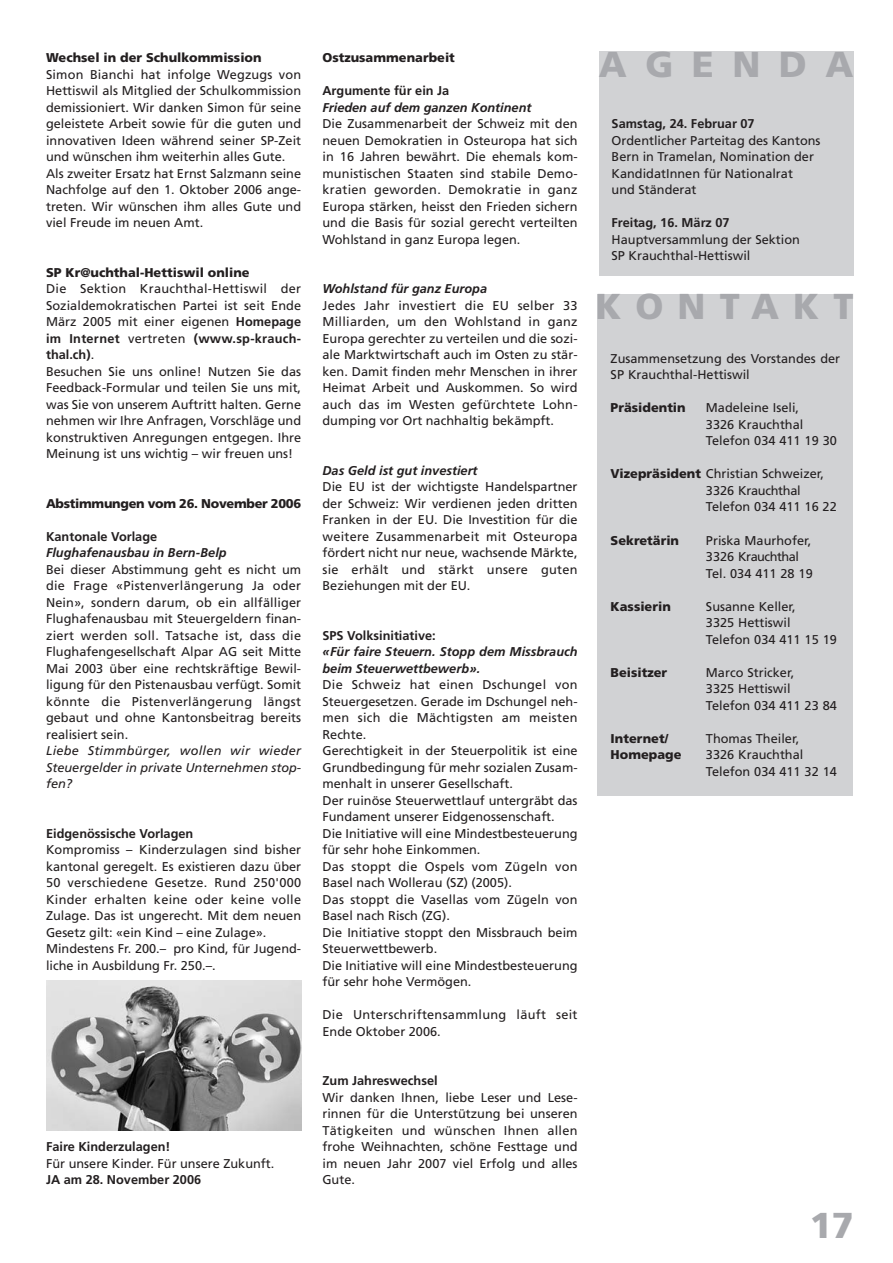
<style>
.page{position:relative;width:893px;height:1263px;background:#fff}
.page>*{position:absolute;margin:0;border:0;box-sizing:border-box;transform-origin:0 0}
.t1{font:900 36px "Frutiger";letter-spacing:.39em;color:#a8a9ad}
.t2{font:12.75px/16.5px "Frutiger";color:#231f20}
.t3{font:700 12.75px "Frutiger";color:#231f20}
.t4{font:italic 700 12.75px/16.5px "Frutiger";color:#231f20}
.t5{font:900 12.75px "Frutiger";color:#231f20}
.t6{font:italic 12.75px/16.5px "Frutiger";color:#231f20;text-align:justify}
.t7{font:12.75px/16.5px "Frutiger";letter-spacing:.02em;color:#231f20}
.t8{font:900 12.75px "Frutiger";letter-spacing:-.025em;color:#231f20}
.s1{font-weight:700}
.s2{font-weight:900}
</style>
<div class="page">
<img style="left:46px;top:980px;width:255px;height:150px">
<div style="left:599px;top:51px;width:254px;height:225px;background:#d1d2d4"></div>
<div style="left:598px;top:294px;width:255px;height:501px;background:#d1d2d4"></div>
<p class="t5" style="left:46px;top:52px;width:217px">Wechsel in der Schulkommission</p>
<p class="t2" style="left:46px;top:67px;width:257px">Simon Bianchi hat infolge Wegzugs von Hettiswil als Mitglied der Schulkommission demissioniert. Wir danken Simon für seine geleistete Arbeit sowie für die guten und innovativen Ideen während seiner SP-Zeit und wünschen ihm weiterhin alles Gute.<br>Als zweiter Ersatz hat Ernst Salzmann seine Nachfolge auf den 1. Oktober 2006 ange&shy;treten. Wir wünschen ihm alles Gute und viel Freude im neuen Amt.</p>
<p class="t5" style="left:46px;top:267px;width:205px">SP Kr@uchthal-Hettiswil online</p>
<p class="t2" style="left:46px;top:281px;width:257px">Die Sektion Krauchthal-Hettiswil der Sozialdemokratischen Partei ist seit Ende März 2005 mit einer eigenen <span class="s1">Homepage im Internet</span> vertreten <span class="s1">(www.sp-krauch&shy;thal.ch)</span>.<br>Besuchen Sie uns online! Nutzen Sie das Feedback-Formular und teilen Sie uns mit, was Sie von unserem Auftritt halten. Gerne nehmen wir Ihre Anfragen, Vorschläge und konstruktiven Anregungen entgegen. Ihre Meinung ist uns wichtig – wir freuen uns!</p>
<p class="t8" style="left:46px;top:498px;width:257px">Abstimmungen vom 26. November 2006</p>
<p class="t3" style="left:46px;top:531px;width:113px">Kantonale Vorlage</p>
<p class="t4" style="left:46px;top:545px;width:182px">Flughafenausbau in Bern-Belp</p>
<p class="t2" style="left:46px;top:562px;width:257px;text-align:justify">Bei dieser Abstimmung geht es nicht um die Frage «Pistenverlängerung Ja oder Nein», sondern darum, ob ein allfälliger Flughafenausbau mit Steuergeldern finan&shy;ziert werden soll. Tatsache ist, dass die Flughafengesellschaft Alpar AG seit Mitte Mai 2003 über eine rechtskräftige Bewil&shy;ligung für den Pistenausbau verfügt. Somit könnte die Pistenverlängerung längst gebaut und ohne Kantonsbeitrag bereits realisiert sein.</p>
<p class="t6" style="left:46px;top:743px;width:257px">Liebe Stimmbürger, wollen wir wieder Steuergelder in private Unternehmen stop&shy;fen?</p>
<p class="t3" style="left:46px;top:828px;width:149px">Eidgenössische Vorlagen</p>
<p class="t2" style="left:46px;top:842px;width:257px">Kompromiss – Kinderzulagen sind bisher kantonal geregelt. Es existieren dazu über 50 verschiedene Gesetze. Rund 250'000<br>Kinder erhalten keine oder keine volle Zulage. Das ist ungerecht. Mit dem neuen Gesetz gilt: «ein Kind – eine Zulage».<br>Mindestens Fr. 200.– pro Kind, für Jugend&shy;liche in Ausbildung Fr. 250.–.</p>
<p class="t3" style="left:46px;top:1141px;width:126px">Faire Kinderzulagen!</p>
<p class="t2" style="left:46px;top:1156px;width:230px">Für unsere Kinder. Für unsere Zukunft.</p>
<p class="t3" style="left:46px;top:1174px;width:157px">JA am 28. November 2006</p>
<p class="t5" style="left:322px;top:52px;width:134px">Ostzusammenarbeit</p>
<p class="t3" style="left:322px;top:85px;width:128px">Argumente für ein Ja</p>
<p class="t4" style="left:322px;top:100px;width:210px">Frieden auf dem ganzen Kontinent</p>
<p class="t2" style="left:322px;top:116px;width:257px;text-align:justify">Die Zusammenarbeit der Schweiz mit den neuen Demokratien in Osteuropa hat sich in 16 Jahren bewährt. Die ehemals kom&shy;munistischen Staaten sind stabile Demo&shy;kratien geworden. Demokratie in ganz Europa stärken, heisst den Frieden sichern und die Basis für sozial gerecht verteilten Wohlstand in ganz Europa legen.</p>
<p class="t4" style="left:322px;top:281px;width:166px">Wohlstand für ganz Europa</p>
<p class="t2" style="left:322px;top:298px;width:257px;text-align:justify">Jedes Jahr investiert die EU selber 33<br>Milliarden, um den Wohlstand in ganz Europa gerechter zu verteilen und die sozi&shy;ale Marktwirtschaft auch im Osten zu stär&shy;ken. Damit finden mehr Menschen in ihrer Heimat Arbeit und Auskommen. So wird auch das im Westen gefürchtete Lohn&shy;dumping vor Ort nachhaltig bekämpft.</p>
<p class="t4" style="left:322px;top:463px;width:157px">Das Geld ist gut investiert</p>
<p class="t2" style="left:322px;top:479px;width:257px;text-align:justify">Die EU ist der wichtigste Handelspartner der Schweiz: Wir verdienen jeden dritten Franken in der EU. Die Investition für die weitere Zusammenarbeit mit Osteuropa fördert nicht nur neue, wachsende Märkte, sie erhält und stärkt unsere guten Beziehungen mit der EU.</p>
<p class="t3" style="left:322px;top:630px;width:115px">SPS Volksinitiative:</p>
<p class="t4" style="left:322px;top:644px;width:257px">«Für faire Steuern. Stopp dem Missbrauch beim Steuerwettbewerb».</p>
<p class="t2" style="left:322px;top:677px;width:257px">Die Schweiz hat einen Dschungel von Steuergesetzen. Gerade im Dschungel neh&shy;men sich die Mächtigsten am meisten Rechte.<br>Gerechtigkeit in der Steuerpolitik ist eine Grundbedingung für mehr sozialen Zusam&shy;menhalt in unserer Gesellschaft.<br>Der ruinöse Steuerwettlauf untergräbt das Fundament unserer Eidgenossenschaft.<br>Die Initiative will eine Mindestbesteuerung für sehr hohe Einkommen.<br>Das stoppt die Ospels vom Zügeln von Basel nach Wollerau (SZ) (2005).<br>Das stoppt die Vasellas vom Zügeln von Basel nach Risch (ZG).<br>Die Initiative stoppt den Missbrauch beim Steuerwettbewerb.<br>Die Initiative will eine Mindestbesteuerung für sehr hohe Vermögen.</p>
<p class="t7" style="left:322px;top:1007px;width:257px">Die Unterschriftensammlung läuft seit<br>Ende Oktober 2006.</p>
<p class="t3" style="left:322px;top:1075px;width:117px">Zum Jahreswechsel</p>
<p class="t2" style="left:322px;top:1090px;width:257px;text-align:justify">Wir danken Ihnen, liebe Leser und Lese&shy;rinnen für die Unterstützung bei unseren Tätigkeiten und wünschen Ihnen allen frohe Weihnachten, schöne Festtage und im neuen Jahr 2007 viel Erfolg und alles Gute.</p>
<h1 class="t1" style="left:599px;top:50px;width:256px">AGENDA</h1>
<p class="t3" style="left:612px;top:118px;width:145px">Samstag, 24. Februar 07</p>
<p class="t2" style="left:612px;top:133px;width:210px">Ordentlicher Parteitag des Kantons<br>Bern in Tramelan, Nomination der<br>KandidatInnen für Nationalrat<br>und Ständerat</p>
<p class="t3" style="left:612px;top:217px;width:120px">Freitag, 16. März 07</p>
<p class="t2" style="left:612px;top:232px;width:190px">Hauptversammlung der Sektion<br>SP Krauchthal-Hettiswil</p>
<h1 class="t1" style="left:595px;top:292px;width:259px">KONTAKT</h1>
<p class="t2" style="left:611px;top:351px;width:231px">Zusammensetzung des Vorstandes der<br>SP Krauchthal-Hettiswil</p>
<p class="t5" style="left:611px;top:403px;width:77px">Präsidentin</p>
<p class="t2" style="left:706px;top:401px;width:132px">Madeleine Iseli,<br>3326 Krauchthal<br>Telefon 034 411 19 30</p>
<p class="t2" style="left:706px;top:467px;width:132px;text-indent:-95px"><span class="s2">Vizepräsident</span> Christian Schweizer,<br>3326 Krauchthal<br>Telefon 034 411 16 22</p>
<p class="t5" style="left:611px;top:535px;width:70px">Sekretärin</p>
<p class="t2" style="left:706px;top:533px;width:108px">Priska Maurhofer,<br>3326 Krauchthal<br>Tel. 034 411 28 19</p>
<p class="t5" style="left:611px;top:601px;width:62px">Kassierin</p>
<p class="t2" style="left:706px;top:599px;width:132px">Susanne Keller,<br>3325 Hettiswil<br>Telefon 034 411 15 19</p>
<p class="t5" style="left:611px;top:667px;width:58px">Beisitzer</p>
<p class="t2" style="left:706px;top:665px;width:132px">Marco Stricker,<br>3325 Hettiswil<br>Telefon 034 411 23 84</p>
<p class="t5" style="left:611px;top:733px;width:59px">Internet/</p>
<p class="t2" style="left:706px;top:731px;width:95px">Thomas Theiler,</p>
<p class="t5" style="left:611px;top:749px;width:72px">Homepage</p>
<p class="t2" style="left:706px;top:747px;width:132px">3326 Krauchthal<br>Telefon 034 411 32 14</p>
<h1 class="t1" style="left:810px;top:1210px;width:46px">17</h1>
</div>
